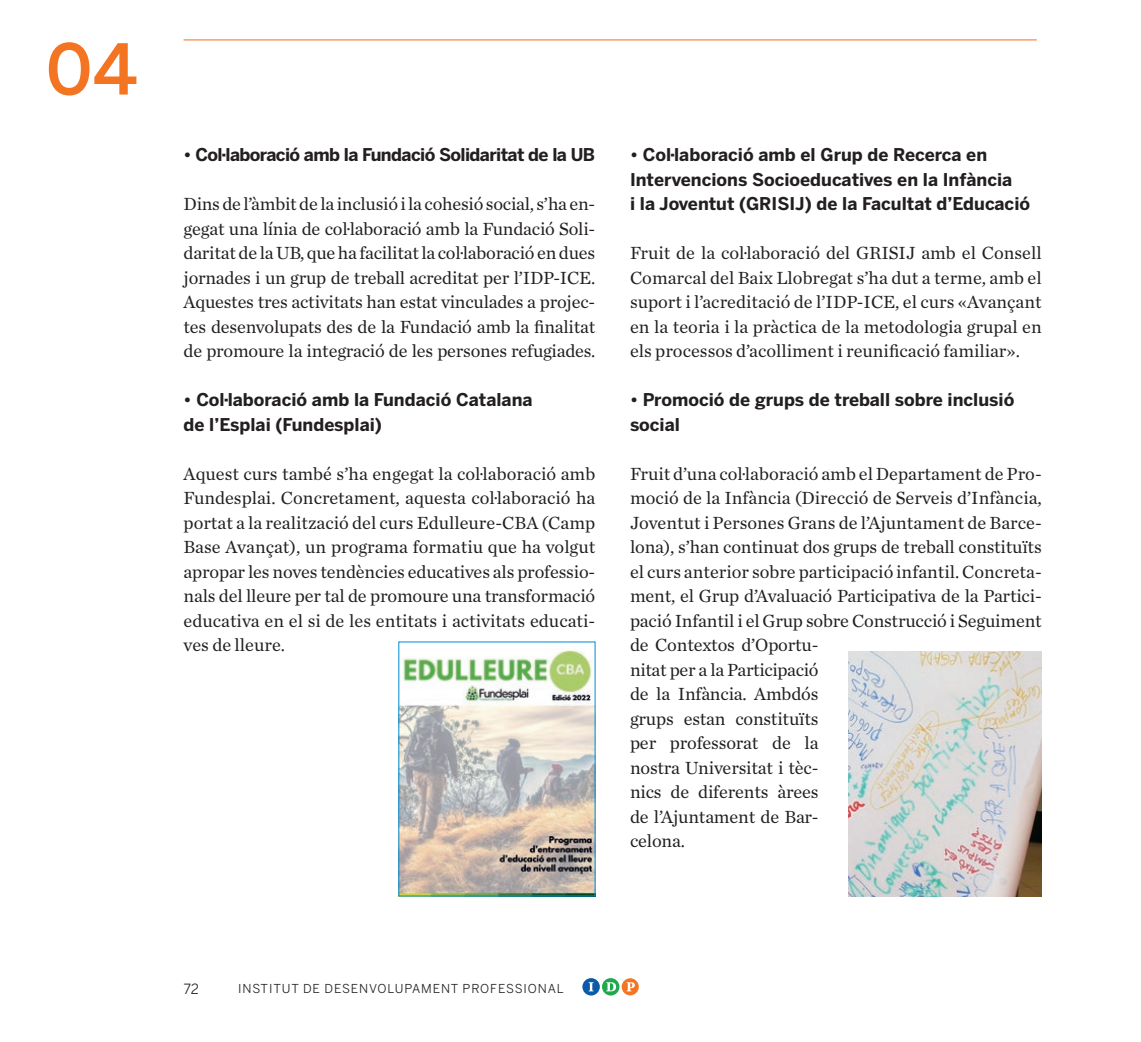
<style>
.page{position:relative;width:1141px;height:1042px;background:#fff}
.page>*{position:absolute;margin:0;border:0;box-sizing:border-box;transform-origin:0 0}
.t1{font:500 69.48px "Benton Sans";color:#f47521}
.t2{font:18.38px/24.5px "Chronicle Text G1";letter-spacing:-.01em;color:#231f20;text-align:justify}
.t3{font:700 17.5px/24.5px "Benton Sans";color:#231f20}
.t4{font:700 17.5px "Benton Sans";letter-spacing:-.035em;color:#231f20}
.t5{font:14px "Benton Sans";color:#231f20}
.t6{font:12.25px "Benton Sans";letter-spacing:.07em;color:#231f20}
</style>
<div class="page">
<hr style="left:184px;top:39px;width:853px;height:1px;background:#f47521">
<div style="left:622px;top:978px;width:17px;height:17px;background:#f47521;border-radius:50%"></div>
<svg style="left:627px;top:982px;width:8px;height:9px"></svg>
<div style="left:602px;top:978px;width:17px;height:17px;background:#21a74c;border-radius:50%"></div>
<svg style="left:606px;top:982px;width:10px;height:9px"></svg>
<div style="left:582px;top:978px;width:18px;height:17px;background:#0c5aa7;border-radius:50%"></div>
<svg style="left:589px;top:982px;width:5px;height:9px"></svg>
<img style="left:401px;top:650px;width:192px;height:244px">
<img style="left:848px;top:651px;width:194px;height:245px">
<h1 class="t1" style="left:46px;top:28px;width:93px">04</h1>
<p class="t4" style="left:184px;top:144px;width:413px">• Col·laboració amb la Fundació Solidaritat de la UB</p>
<p class="t2" style="left:184px;top:191px;width:413px">Dins de l’àmbit de la inclusió i la cohesió social, s’ha en&shy;gegat una línia de col·laboració amb la Fundació Soli&shy;daritat de la UB, que ha facilitat la col·laboració en dues jornades i un grup de treball acreditat per l’IDP-ICE.<br>Aquestes tres activitats han estat vinculades a projec&shy;tes desenvolupats des de la Fundació amb la finalitat de promoure la integració de les persones refugiades.</p>
<p class="t3" style="left:184px;top:387px;width:351px">• Col·laboració amb la Fundació Catalana de l’Esplai (Fundesplai)</p>
<p class="t2" style="left:184px;top:460px;width:413px">Aquest curs també s’ha engegat la col·laboració amb Fundesplai. Concretament, aquesta col·laboració ha portat a la realització del curs Edulleure-CBA (Camp Base Avançat), un programa formatiu que ha volgut apropar les noves tendències educatives als professio&shy;nals del lleure per tal de promoure una transformació educativa en el si de les entitats i activitats educati&shy;ves de lleure.</p>
<p class="t3" style="left:630px;top:142px;width:402px">• Col·laboració amb el Grup de Recerca en<br>Intervencions Socioeducatives en la Infància<br>i la Joventut (GRISIJ) de la Facultat d’Educació</p>
<p class="t2" style="left:630px;top:240px;width:413px">Fruit de la col·laboració del GRISIJ amb el Consell Comarcal del Baix Llobregat s’ha dut a terme, amb el suport i l’acreditació de l’IDP-ICE, el curs «Avançant en la teoria i la pràctica de la metodologia grupal en els processos d’acolliment i reunificació familiar».</p>
<p class="t3" style="left:630px;top:387px;width:386px">• Promoció de grups de treball sobre inclusió social</p>
<p class="t2" style="left:630px;top:460px;width:413px;text-align:left">Fruit d’una col·laboració amb el Departament de Pro&shy;moció de la Infància (Direcció de Serveis d’Infància, Joventut i Persones Grans de l’Ajuntament de Barce&shy;lona), s’han continuat dos grups de treball constituïts el curs anterior sobre participació infantil. Concreta&shy;ment, el Grup d’Avaluació Participativa de la Partici&shy;pació Infantil i el Grup sobre Construcció i Seguiment de Contextos d’Oportu-<br>nitat per a la Participació<br>de la Infància. Ambdós<br>grups estan constituïts<br>per professorat de la<br>nostra Universitat i tèc-<br>nics de diferents àrees<br>de l’Ajuntament de Bar-<br>celona.</p>
<p class="t5" style="left:184px;top:981px;width:17px">72</p>
<p class="t6" style="left:238px;top:981px;width:327px">INSTITUT DE DESENVOLUPAMENT PROFESSIONAL</p>
</div>
